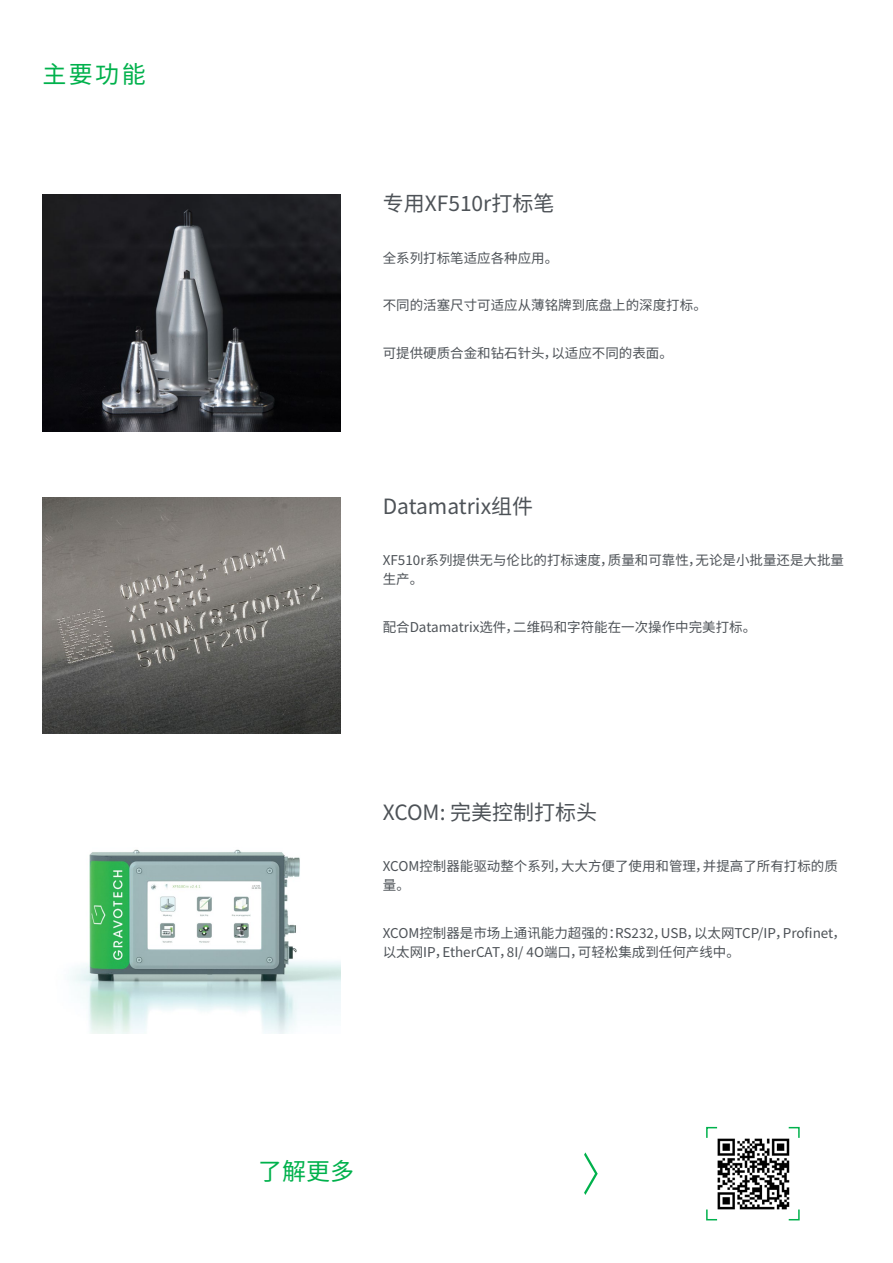
<style>
.page{position:relative;width:893px;height:1263px;background:#fff}
.page>*{position:absolute;margin:0;border:0;box-sizing:border-box;transform-origin:0 0}
.t1{font:24px "Noto Sans SC";letter-spacing:.05em;color:#00b14c}
.t2{font:21px "Noto Sans SC";color:#4d5257}
.t3{font:13.5px/19.5px "Noto Sans SC";color:#4d5257}
</style>
<div class="page">
<img style="left:43px;top:195px;width:297px;height:236px">
<img style="left:43px;top:497px;width:297px;height:237px">
<img style="left:70px;top:849px;width:270px;height:184px">
<svg style="left:584px;top:1152px;width:14px;height:43px"></svg>
<svg style="left:706px;top:1126px;width:12px;height:12px"></svg>
<svg style="left:706px;top:1209px;width:12px;height:12px"></svg>
<svg style="left:788px;top:1126px;width:12px;height:12px"></svg>
<svg style="left:788px;top:1209px;width:12px;height:12px"></svg>
<img style="left:715px;top:1135px;width:76px;height:77px">
<h1 class="t1" style="left:43px;top:61px;width:105px">主要功能</h1>
<h2 class="t2" style="left:383px;top:192px;width:173px">专用XF510r打标笔</h2>
<p class="t3" style="left:383px;top:248px;width:177px">全系列打标笔适应各种应用。</p>
<p class="t3" style="left:383px;top:296px;width:326px">不同的活塞尺寸可适应从薄铭牌到底盘上的深度打标。</p>
<p class="t3" style="left:383px;top:343px;width:292px">可提供硬质合金和钻石针头，以适应不同的表面。</p>
<h2 class="t2" style="left:383px;top:494px;width:152px">Datamatrix组件</h2>
<p class="t3" style="left:383px;top:550px;width:463px">XF510r系列提供无与伦比的打标速度，质量和可靠性，无论是小批量还是大批量生产。</p>
<p class="t3" style="left:383px;top:617px;width:375px">配合Datamatrix选件，二维码和字符能在一次操作中完美打标。</p>
<h2 class="t2" style="left:383px;top:800px;width:216px">XCOM: 完美控制打标头</h2>
<p class="t3" style="left:383px;top:856px;width:457px">XCOM控制器能驱动整个系列，大大方便了使用和管理，并提高了所有打标的质量。</p>
<p class="t3" style="left:383px;top:923px;width:465px">XCOM控制器是市场上通讯能力超强的：RS232，USB，以太网TCP/IP，Profinet，以太网IP，EtherCAT，8I/ 4O端口，可轻松集成到任何产线中。</p>
<h1 class="t1" style="left:258px;top:1158px;width:97px">了解更多</h1>
</div>
